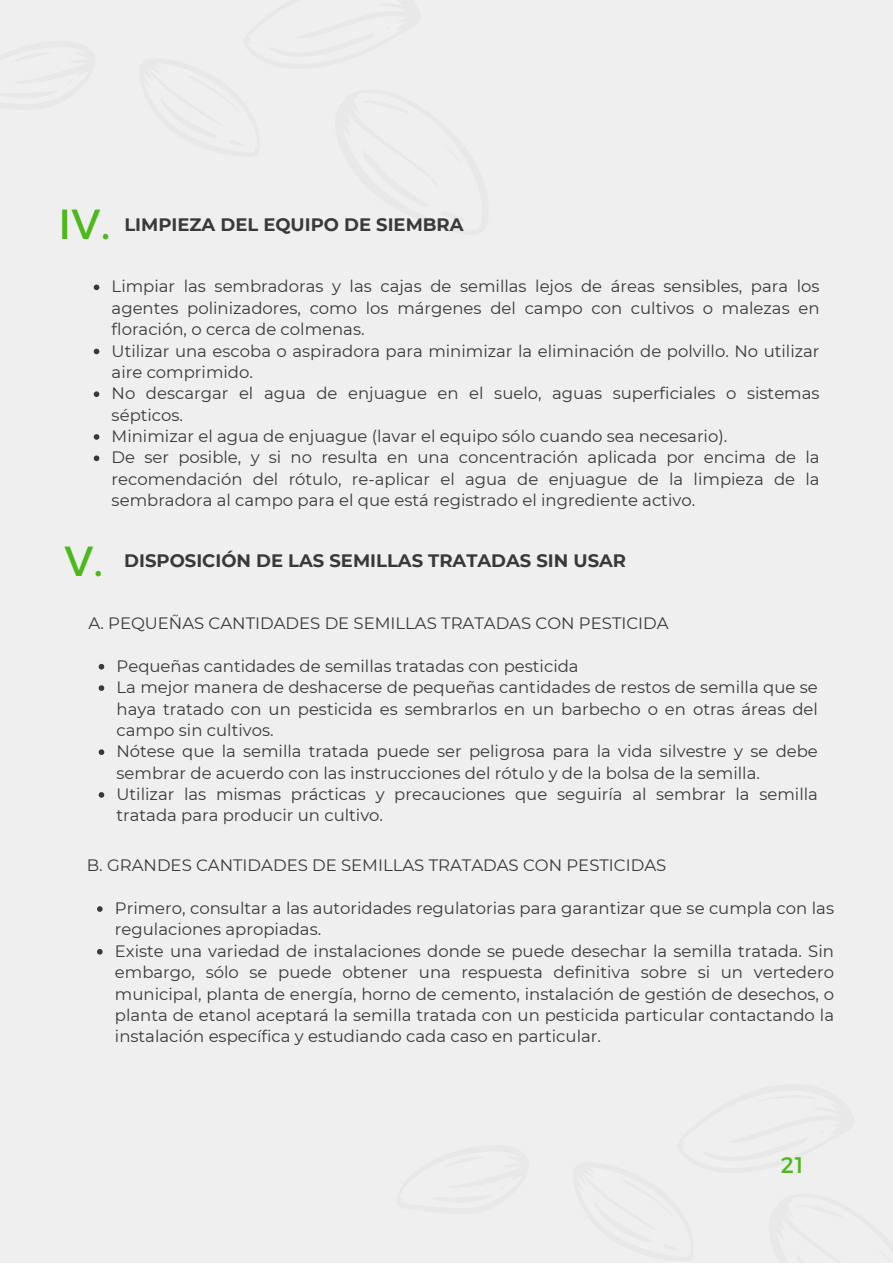
<style>
.page{position:relative;width:893px;height:1264px;background:#fff}
.page>*{position:absolute;margin:0;border:0;box-sizing:border-box;transform-origin:0 0}
.t1{font:42px "Montserrat";color:#4cb81c}
.t2{font:22.5px "Montserrat";color:#4cb81c}
.t3{font:700 18px "Montserrat";color:#393939}
.t4{font:16.5px/21.3px "Montserrat";color:#393939}
</style>
<div class="page">
<div style="left:0;top:0;width:892px;height:1262px;background:#efefef"></div>
<svg style="left:94px;top:284px;width:5px;height:6px"></svg>
<svg style="left:94px;top:348px;width:5px;height:6px"></svg>
<svg style="left:94px;top:391px;width:5px;height:6px"></svg>
<svg style="left:94px;top:434px;width:5px;height:6px"></svg>
<svg style="left:94px;top:455px;width:5px;height:6px"></svg>
<svg style="left:99px;top:664px;width:5px;height:5px"></svg>
<svg style="left:99px;top:685px;width:5px;height:6px"></svg>
<svg style="left:99px;top:749px;width:5px;height:6px"></svg>
<svg style="left:99px;top:792px;width:5px;height:5px"></svg>
<svg style="left:97px;top:906px;width:6px;height:5px"></svg>
<svg style="left:97px;top:949px;width:6px;height:5px"></svg>
<p class="t1" style="left:58px;top:197px;width:53px">IV.</p>
<p class="t3" style="left:124px;top:213px;width:341px">LIMPIEZA DEL EQUIPO DE SIEMBRA</p>
<p class="t4" style="left:112px;top:276px;width:709px;text-align:justify">Limpiar las sembradoras y las cajas de semillas lejos de áreas sensibles, para los agentes polinizadores, como los márgenes del campo con cultivos o malezas en floración, o cerca de colmenas.</p>
<p class="t4" style="left:112px;top:340px;width:709px">Utilizar una escoba o aspiradora para minimizar la eliminación de polvillo. No utilizar aire comprimido.</p>
<p class="t4" style="left:112px;top:383px;width:709px">No descargar el agua de enjuague en el suelo, aguas superficiales o sistemas sépticos.</p>
<p class="t4" style="left:112px;top:425px;width:617px">Minimizar el agua de enjuague (lavar el equipo sólo cuando sea necesario).</p>
<p class="t4" style="left:112px;top:447px;width:709px;text-align:justify">De ser posible, y si no resulta en una concentración aplicada por encima de la recomendación del rótulo, re-aplicar el agua de enjuague de la limpieza de la sembradora al campo para el que está registrado el ingrediente activo.</p>
<p class="t1" style="left:64px;top:533px;width:40px">V.</p>
<p class="t3" style="left:124px;top:549px;width:503px">DISPOSICIÓN DE LAS SEMILLAS TRATADAS SIN USAR</p>
<p class="t4" style="left:88px;top:612px;width:581px">A. PEQUEÑAS CANTIDADES DE SEMILLAS TRATADAS CON PESTICIDA</p>
<p class="t4" style="left:116px;top:655px;width:463px">Pequeñas cantidades de semillas tratadas con pesticida</p>
<p class="t4" style="left:116px;top:676px;width:702px;text-align:justify">La mejor manera de deshacerse de pequeñas cantidades de restos de semilla que se haya tratado con un pesticida es sembrarlos en un barbecho o en otras áreas del campo sin cultivos.</p>
<p class="t4" style="left:116px;top:740px;width:702px">Nótese que la semilla tratada puede ser peligrosa para la vida silvestre y se debe sembrar de acuerdo con las instrucciones del rótulo y de la bolsa de la semilla.</p>
<p class="t4" style="left:116px;top:783px;width:702px">Utilizar las mismas prácticas y precauciones que seguiría al sembrar la semilla tratada para producir un cultivo.</p>
<p class="t4" style="left:87px;top:854px;width:581px">B. GRANDES CANTIDADES DE SEMILLAS TRATADAS CON PESTICIDAS</p>
<p class="t4" style="left:115px;top:897px;width:720px">Primero, consultar a las autoridades regulatorias para garantizar que se cumpla con las regulaciones apropiadas.</p>
<p class="t4" style="left:115px;top:940px;width:720px;text-align:justify">Existe una variedad de instalaciones donde se puede desechar la semilla tratada. Sin embargo, sólo se puede obtener una respuesta definitiva sobre si un vertedero municipal, planta de energía, horno de cemento, instalación de gestión de desechos, o planta de etanol aceptará la semilla tratada con un pesticida particular contactando la instalación específica y estudiando cada caso en particular.</p>
<p class="t2" style="left:780px;top:1150px;width:24px">21</p>
</div>
